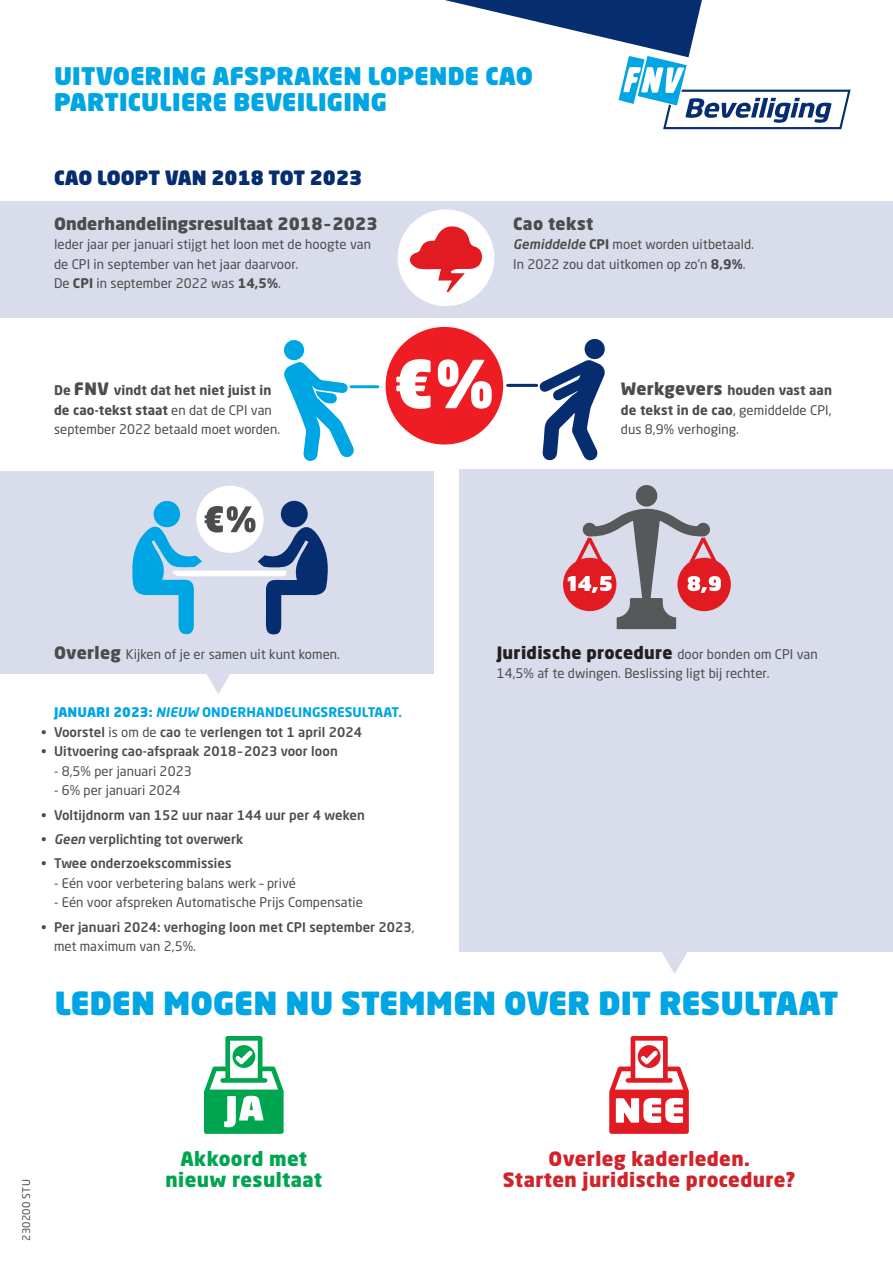
<style>
.page{position:relative;width:893px;height:1263px;background:#fff}
.page>*{position:absolute;margin:0;border:0;box-sizing:border-box;transform-origin:0 0}
.BASIS_TXT{font:900 31.5px "Neo Sans Pro";letter-spacing:.005em;color:#00a5e3}
.t1{font:900 24px/25.5px "Neo Sans Pro";letter-spacing:.01em;color:#00a5e3}
.KOP-2{font:900 19.5px/21.5px "Neo Sans Pro";letter-spacing:.02em;color:#d1232a;text-align:center}
.KOP-2-2{font:900 19.5px/21.5px "Neo Sans Pro";letter-spacing:.02em;color:#00a54f;text-align:center}
.t2{font:900 19.5px "Neo Sans Pro";color:#052d6f}
.KOP-2-3{font:900 16.8px "Neo Sans Pro";letter-spacing:.005em;color:#4b4c4d}
.KOP-2-4{font:900 16.8px "Neo Sans Pro";letter-spacing:.02em;color:#231f20}
.BASIS_TXT-2{font:13.2px/19.5px "Neo Sans Pro";letter-spacing:.005em;color:#4b4c4d}
.BASIS_TXT-3{font:500 13.2px/19.5px "Neo Sans Pro";letter-spacing:.005em;color:#4b4c4d}
.KOP-2-5{font:13.2px/19.5px "Neo Sans Pro";letter-spacing:.005em;color:#4b4c4d;text-align:justify}
.BASIS_TXT-4{font:700 13.2px "Neo Sans Pro";letter-spacing:.005em;color:#00a5e3}
.KOP-2-6{font:10.5px "Neo Sans Pro";letter-spacing:.02em;color:#4b4c4d}
.s1{font-weight:700}
.s2{font-weight:900;font-size:16.8px}
.s3{font-weight:500;font-style:italic}
.s4{font-weight:400;font-size:13.2px;color:#4b4c4d}
.s5{font-weight:900}
.s6{font-style:italic}
.s7{font-weight:400}
</style>
<div class="page">
<div style="left:0;top:201px;width:893px;height:117px;background:#d9dcea"></div>
<div style="left:0;top:471px;width:434px;height:202px;background:#d9dcea"></div>
<div style="left:459px;top:470px;width:434px;height:482px;background:#d9dcea"></div>
<svg style="left:662px;top:952px;width:25px;height:22px"></svg>
<svg style="left:206px;top:673px;width:25px;height:21px"></svg>
<svg style="left:445px;top:0;width:406px;height:130px"></svg>
<div style="left:398px;top:209px;width:96px;height:97px;background:#fff;border-radius:50%"></div>
<svg style="left:409px;top:226px;width:74px;height:66px"></svg>
<div style="left:386px;top:327px;width:117px;height:117px;background:#ee1d23;border-radius:50%"></div>
<svg style="left:284px;top:340px;width:95px;height:121px"></svg>
<div style="left:585px;top:339px;width:20px;height:20px;background:#052d6f;border-radius:50%"></div>
<svg style="left:506px;top:360px;width:99px;height:101px"></svg>
<svg style="left:396px;top:359px;width:34px;height:50px"></svg>
<svg style="left:438px;top:359px;width:54px;height:50px"></svg>
<div style="left:281px;top:501px;width:27px;height:26px;background:#052d6f;border-radius:50%"></div>
<div style="left:154px;top:501px;width:26px;height:26px;background:#00a5e3;border-radius:50%"></div>
<div style="left:196px;top:486px;width:68px;height:67px;background:#fff;border-radius:50%"></div>
<svg style="left:132px;top:506px;width:196px;height:128px"></svg>
<div style="left:636px;top:485px;width:21px;height:22px;background:#57585a;border-radius:50%"></div>
<svg style="left:563px;top:558px;width:53px;height:53px"></svg>
<div style="left:677px;top:558px;width:54px;height:53px;background:#e21a21;border-radius:50%"></div>
<svg style="left:568px;top:508px;width:153px;height:121px"></svg>
<svg style="left:609px;top:1036px;width:80px;height:98px"></svg>
<svg style="left:204px;top:1036px;width:80px;height:98px"></svg>
<p class="t1" style="left:54px;top:63px;width:481px">UITVOERING AFSPRAKEN LOPENDE CAO<br>PARTICULIERE BEVEILIGING</p>
<p class="t2" style="left:54px;top:165px;width:310px">CAO LOOPT VAN 2018 TOT 2023</p>
<p class="KOP-2-3" style="left:54px;top:212px;width:325px">Onderhandelingsresultaat 2018–2023</p>
<p class="BASIS_TXT-2" style="left:54px;top:234px;width:318px">Ieder jaar per januari stijgt het loon met de hoogte van de CPI in september van het jaar daarvoor.</p>
<p class="BASIS_TXT-2" style="left:54px;top:273px;width:228px">De <span class="s1">CPI</span> in september 2022 was <span class="s1">14,5%</span>.</p>
<p class="BASIS_TXT-2" style="left:54px;top:380px;width:228px"><span class="s1">De</span> <span class="s2">FNV</span> <span class="s1">vindt dat het niet juist in de cao-tekst staat</span> en dat de CPI van september 2022 betaald moet worden.</p>
<p class="KOP-2-3" style="left:513px;top:212px;width:82px">Cao tekst</p>
<p class="BASIS_TXT-2" style="left:513px;top:234px;width:242px"><span class="s3">Gemiddelde</span> <span class="s1">CPI</span> moet worden uitbetaald.</p>
<p class="BASIS_TXT-2" style="left:513px;top:254px;width:234px">In 2022 zou dat uitkomen op zo’n <span class="s1">8,9%</span>.</p>
<p class="KOP-2-5" style="left:621px;top:380px;width:213px"><span class="s2">Werkgevers</span> <span class="s1">houden vast aan de tekst in de cao</span>, gemiddelde CPI, dus 8,9% verhoging.</p>
<p class="KOP-2-5" style="left:54px;top:644px;width:288px"><span class="s2">Overleg</span> Kijken of je er samen uit kunt komen.</p>
<p class="KOP-2-4" style="left:497px;top:641px;width:323px">Juridische procedure <span class="s4">door bonden om CPI van</span></p>
<p class="KOP-2-5" style="left:497px;top:663px;width:274px">14,5% af te dwingen. Beslissing ligt bij rechter.</p>
<p class="BASIS_TXT-4" style="left:54px;top:704px;width:349px"><span class="s5">JANUARI 2023:</span> <span class="s6">NIEUW</span> ONDERHANDELINGSRESULTAAT.</p>
<p class="BASIS_TXT-3" style="left:41px;top:722px;width:322px"><span class="s7">•</span> Voorstel <span class="s7">is om de</span> cao <span class="s7">te</span> verlengen tot 1 april 2024</p>
<p class="BASIS_TXT-3" style="left:41px;top:741px;width:298px"><span class="s7">•</span> Uitvoering cao-afspraak 2018–2023 voor loon</p>
<p class="BASIS_TXT-2" style="left:54px;top:761px;width:139px">- 8,5% per januari 2023</p>
<p class="BASIS_TXT-2" style="left:54px;top:780px;width:128px">- 6% per januari 2024</p>
<p class="BASIS_TXT-3" style="left:41px;top:804px;width:325px"><span class="s7">•</span> Voltijdnorm van 152 uur naar 144 uur per 4 weken</p>
<p class="BASIS_TXT-3" style="left:41px;top:829px;width:204px"><span class="s7">•</span> <span class="s6">Geen</span> verplichting tot overwerk</p>
<p class="BASIS_TXT-3" style="left:41px;top:853px;width:192px"><span class="s7">•</span> Twee onderzoekscommissies</p>
<p class="BASIS_TXT-2" style="left:54px;top:873px;width:243px">- Eén voor verbetering balans werk – privé</p>
<p class="BASIS_TXT-2" style="left:54px;top:892px;width:311px">- Eén voor afspreken Automatische Prijs Compensatie</p>
<p class="BASIS_TXT-3" style="left:54px;top:917px;width:362px;text-indent:-13px"><span class="s7">•</span> Per januari 2024: verhoging loon met CPI september 2023<span class="s7">, met maximum van 2,5%.</span></p>
<p class="BASIS_TXT" style="left:55px;top:982px;width:785px">LEDEN MOGEN NU STEMMEN OVER DIT RESULTAAT</p>
<p class="KOP-2-6" style="left:20px;top:1241px;width:63px;rotate:-90deg">230200 STU</p>
<p class="KOP-2-2" style="left:166px;top:1147px;width:158px">Akkoord met nieuw resultaat</p>
<p class="KOP-2" style="left:503px;top:1147px;width:294px">Overleg kaderleden.<br>Starten juridische procedure?</p>
</div>
